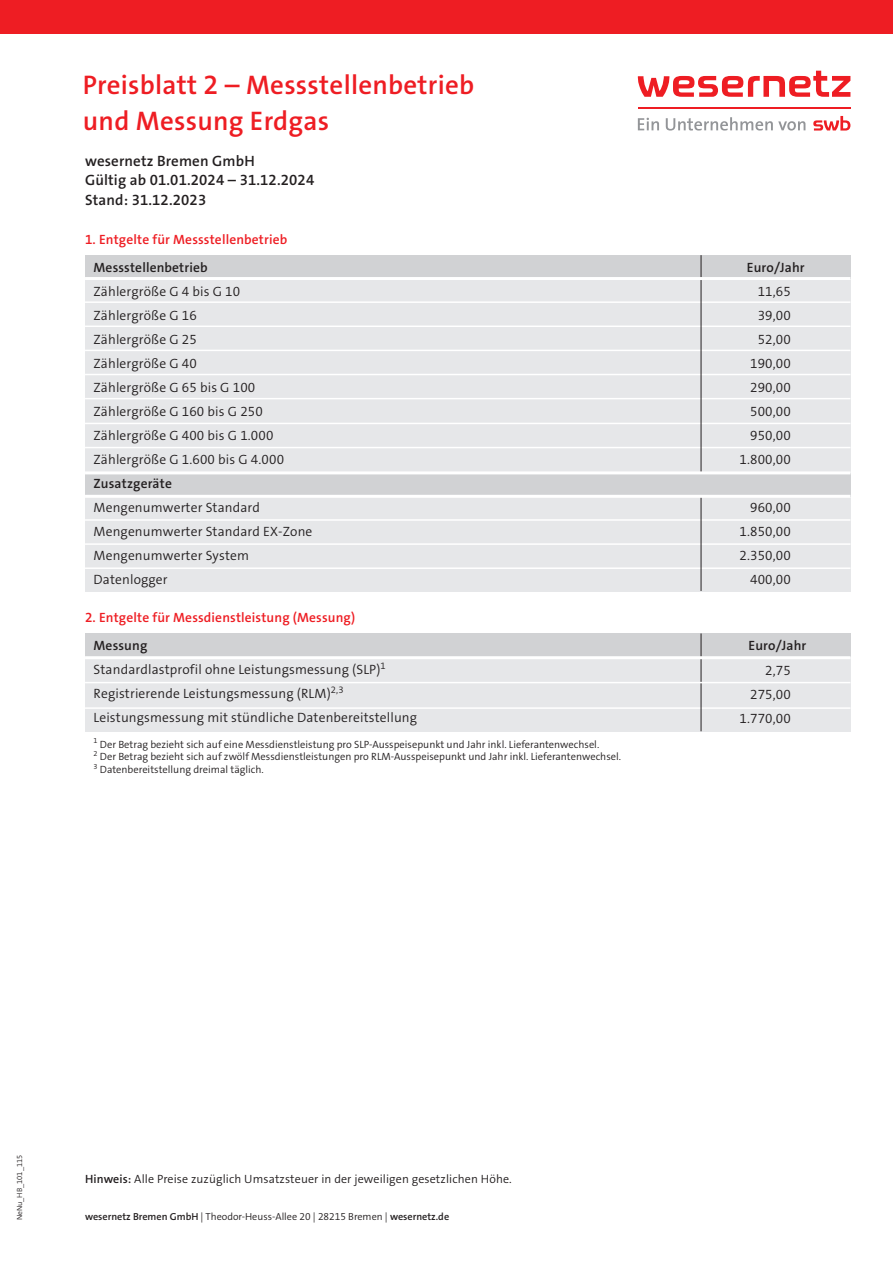
<style>
.page{position:relative;width:893px;height:1263px;background:#fff}
.page>*{position:absolute;margin:0;border:0;box-sizing:border-box;transform-origin:0 0}
.t1{font:27px/36px "The Sans LP6 Se Bld";letter-spacing:.01em;color:#ee1d23}
.t2{font:15px/19.5px "The Sans LP6 Se Bld";letter-spacing:.01em;color:#231f20}
.t3{font:13.5px/24px "The Sans LP4 Se Lig";letter-spacing:.01em;color:#231f20;text-align:right}
.t4{font:13.5px "The Sans LP6 Se Bld";letter-spacing:.01em;color:#ee1d23}
.t5{font:13.5px "The Sans LP6 Se Bld";letter-spacing:.01em;color:#231f20}
.t6{font:12px "The Sans LP4 Se Lig";letter-spacing:.01em;color:#231f20}
.t7{font:10.5px/12.6px "The Sans LP4 Se Lig";color:#231f20}
.t8{font:10.2px "The Sans LP4 Se Lig";color:#231f20}
.t9{font:7.5px "The Sans LP4 Se Lig";color:#231f20}
.s1{font-family:"The Sans LP6 Se Bld"}
</style>
<div class="page">
<div style="left:0;top:0;width:893px;height:34px;background:#ee1d23"></div>
<div style="left:85px;top:278px;width:765px;height:314px;background:#e6e7e9"></div>
<div style="left:85px;top:255px;width:765px;height:24px;background:#d1d2d4"></div>
<div style="left:85px;top:657px;width:765px;height:74px;background:#e6e7e9"></div>
<div style="left:85px;top:634px;width:765px;height:23px;background:#d1d2d4"></div>
<hr style="left:85px;top:301px;width:765px;height:2px;background:#fff">
<hr style="left:85px;top:374px;width:765px;height:1px;background:#fff">
<hr style="left:85px;top:519px;width:765px;height:2px;background:#fff">
<hr style="left:85px;top:325px;width:765px;height:2px;background:#fff">
<hr style="left:85px;top:398px;width:765px;height:1px;background:#fff">
<hr style="left:85px;top:447px;width:765px;height:1px;background:#fff">
<hr style="left:85px;top:350px;width:765px;height:1px;background:#fff">
<hr style="left:85px;top:423px;width:765px;height:1px;background:#fff">
<hr style="left:85px;top:543px;width:765px;height:2px;background:#fff">
<hr style="left:85px;top:567px;width:765px;height:2px;background:#fff">
<hr style="left:701px;top:255px;width:1px;height:336px;background:#231f20">
<hr style="left:85px;top:277px;width:765px;height:3px;background:#fff">
<hr style="left:85px;top:707px;width:765px;height:2px;background:#fff">
<hr style="left:701px;top:633px;width:1px;height:98px;background:#231f20">
<hr style="left:85px;top:656px;width:765px;height:3px;background:#fff">
<hr style="left:638px;top:108px;width:212px;height:1px;background:#ee1d23">
<svg style="left:638px;top:118px;width:21px;height:12px"></svg>
<svg style="left:666px;top:117px;width:139px;height:14px"></svg>
<svg style="left:813px;top:116px;width:37px;height:15px"></svg>
<svg style="left:638px;top:71px;width:212px;height:26px"></svg>
<hr style="left:85px;top:682px;width:765px;height:1px;background:#fff">
<div style="left:85px;top:473px;width:765px;height:23px;background:#d1d2d4"></div>
<hr style="left:85px;top:495px;width:765px;height:3px;background:#fff">
<hr style="left:85px;top:471px;width:765px;height:3px;background:#fff">
<h1 class="t1" style="left:83px;top:67px;width:393px">Preisblatt 2 – Messstellenbetrieb und Messung Erdgas</h1>
<p class="t2" style="left:85px;top:151px;width:231px">wesernetz Bremen GmbH<br>Gültig ab 01.01.2024 – 31.12.2024<br>Stand: 31.12.2023</p>
<p class="t4" style="left:85px;top:231px;width:204px">1. Entgelte für Messstellenbetrieb</p>
<p class="t5" style="left:94px;top:258px;width:116px">Messstellenbetrieb</p>
<p class="t3" style="left:94px;top:280px;width:192px;text-align:left">Zählergröße G 4 bis G 10<br>Zählergröße G 16<br>Zählergröße G 25<br>Zählergröße G 40<br>Zählergröße G 65 bis G 100<br>Zählergröße G 160 bis G 250<br>Zählergröße G 400 bis G 1.000<br>Zählergröße G 1.600 bis G 4.000</p>
<p class="t5" style="left:94px;top:475px;width:80px">Zusatzgeräte</p>
<p class="t3" style="left:94px;top:496px;width:220px;text-align:left">Mengenumwerter Standard<br>Mengenumwerter Standard EX-Zone<br>Mengenumwerter System<br>Datenlogger</p>
<p class="t4" style="left:85px;top:609px;width:272px">2. Entgelte für Messdienstleistung (Messung)</p>
<p class="t5" style="left:94px;top:637px;width:55px">Messung</p>
<p class="t3" style="left:94px;top:658px;width:325px;text-align:left">Standardlastprofil ohne Leistungsmessung (SLP)<sup>1<br></sup>Registrierende Leistungsmessung (RLM)<sup>2,3<br></sup>Leistungsmessung mit stündliche Datenbereitstellung</p>
<p class="t7" style="left:94px;top:738px;width:529px"><sup>1</sup> Der Betrag bezieht sich auf eine Messdienstleistung pro SLP-Ausspeisepunkt und Jahr inkl. Lieferantenwechsel.<br><sup>2</sup> Der Betrag bezieht sich auf zwölf Messdienstleistungen pro RLM-Ausspeisepunkt und Jahr inkl. Lieferantenwechsel.<br><sup>3</sup> Datenbereitstellung dreimal täglich.</p>
<p class="t5" style="left:747px;top:258px;width:59px">Euro/Jahr</p>
<p class="t3" style="left:739px;top:280px;width:53px">11,65<br>39,00<br>52,00<br>190,00<br>290,00<br>500,00<br>950,00<br>1.800,00</p>
<p class="t3" style="left:739px;top:496px;width:53px">960,00<br>1.850,00<br>2.350,00<br>400,00</p>
<p class="t5" style="left:748px;top:637px;width:59px">Euro/Jahr</p>
<p class="t3" style="left:739px;top:658px;width:53px">2,75<br>275,00<br>1.770,00</p>
<p class="t9" style="left:15px;top:1220px;width:67px;rotate:-90deg">NeNu_HB_101_115</p>
<p class="t6" style="left:85px;top:1171px;width:428px"><span class="s1">Hinweis:</span> Alle Preise zuzüglich Umsatzsteuer in der jeweiligen gesetzlichen Höhe.</p>
<p class="t8" style="left:85px;top:1210px;width:366px"><span class="s1">wesernetz Bremen GmbH</span> | Theodor-Heuss-Allee 20 | 28215 Bremen | <span class="s1">wesernetz.de</span></p>
</div>
